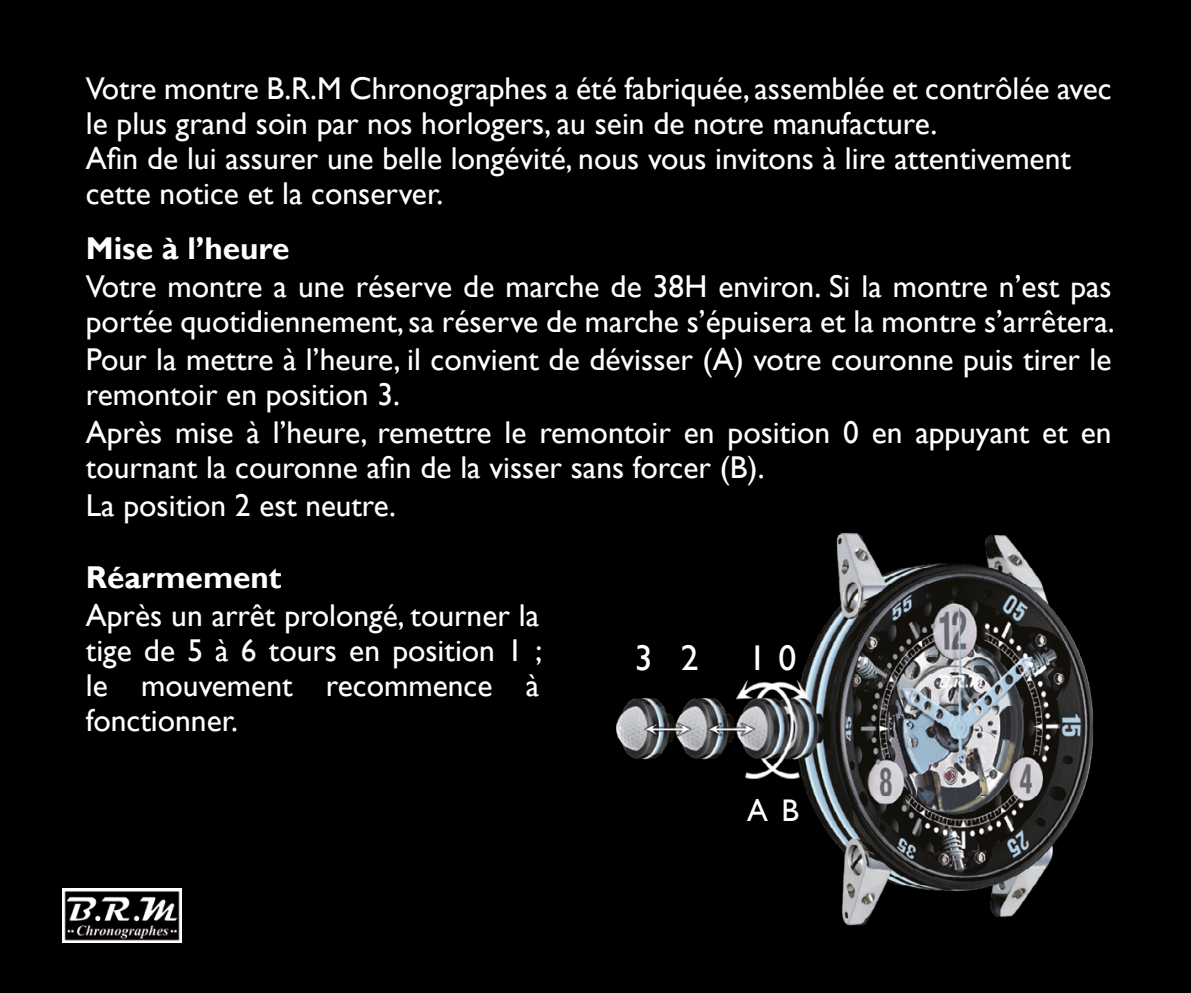
<style>
.page{position:relative;width:1191px;height:993px;background:#fff}
.page>*{position:absolute;margin:0;border:0;box-sizing:border-box;transform-origin:0 0}
.t1{font:35.7px "Gill Sans";color:#fff}
.t2{font:31.5px/35px "Gill Sans";color:#fff}
.t3{font:700 31.5px "Gill Sans";color:#fff}
.t4{font:31.15px "Gill Sans";color:#fff}
</style>
<div class="page">
<div style="left:0;top:0;width:1191px;height:992px;background:#000"></div>
<img style="left:62px;top:888px;width:119px;height:53px">
<img style="left:615px;top:532px;width:479px;height:394px">
<p class="t2" style="left:86px;top:71px;width:1027px">Votre montre B.R.M Chronographes a été fabriquée, assemblée et contrôlée avec le plus grand soin par nos horlogers, au sein de notre manufacture.<br>Afin de lui assurer une belle longévité, nous vous invitons à lire attentivement cette notice et la conserver.</p>
<p class="t3" style="left:86px;top:229px;width:205px">Mise à l’heure</p>
<p class="t2" style="left:86px;top:269px;width:1030px">Votre montre a une réserve de marche de 38H environ. Si la montre n’est pas portée quotidiennement, sa réserve de marche s’épuisera et la montre s’arrêtera.</p>
<p class="t2" style="left:86px;top:342px;width:1027px">Pour la mettre à l’heure, il convient de dévisser (A) votre couronne puis tirer le remontoir en position 3.</p>
<p class="t2" style="left:86px;top:415px;width:1027px">Après mise à l’heure, remettre le remontoir en position 0 en appuyant et en tournant la couronne afin de la visser sans forcer (B).</p>
<p class="t2" style="left:86px;top:488px;width:312px">La position 2 est neutre.</p>
<p class="t3" style="left:86px;top:558px;width:197px">Réarmement</p>
<p class="t2" style="left:86px;top:598px;width:458px;text-align:justify">Après un arrêt prolongé, tourner la tige de 5 à 6 tours en position 1 ; le mouvement recommence à fonctionner.</p>
<p class="t1" style="left:635px;top:637px;width:65px">3 2</p>
<p class="t1" style="left:748px;top:637px;width:49px">1 0</p>
<p class="t4" style="left:747px;top:791px;width:54px">A B</p>
</div>
